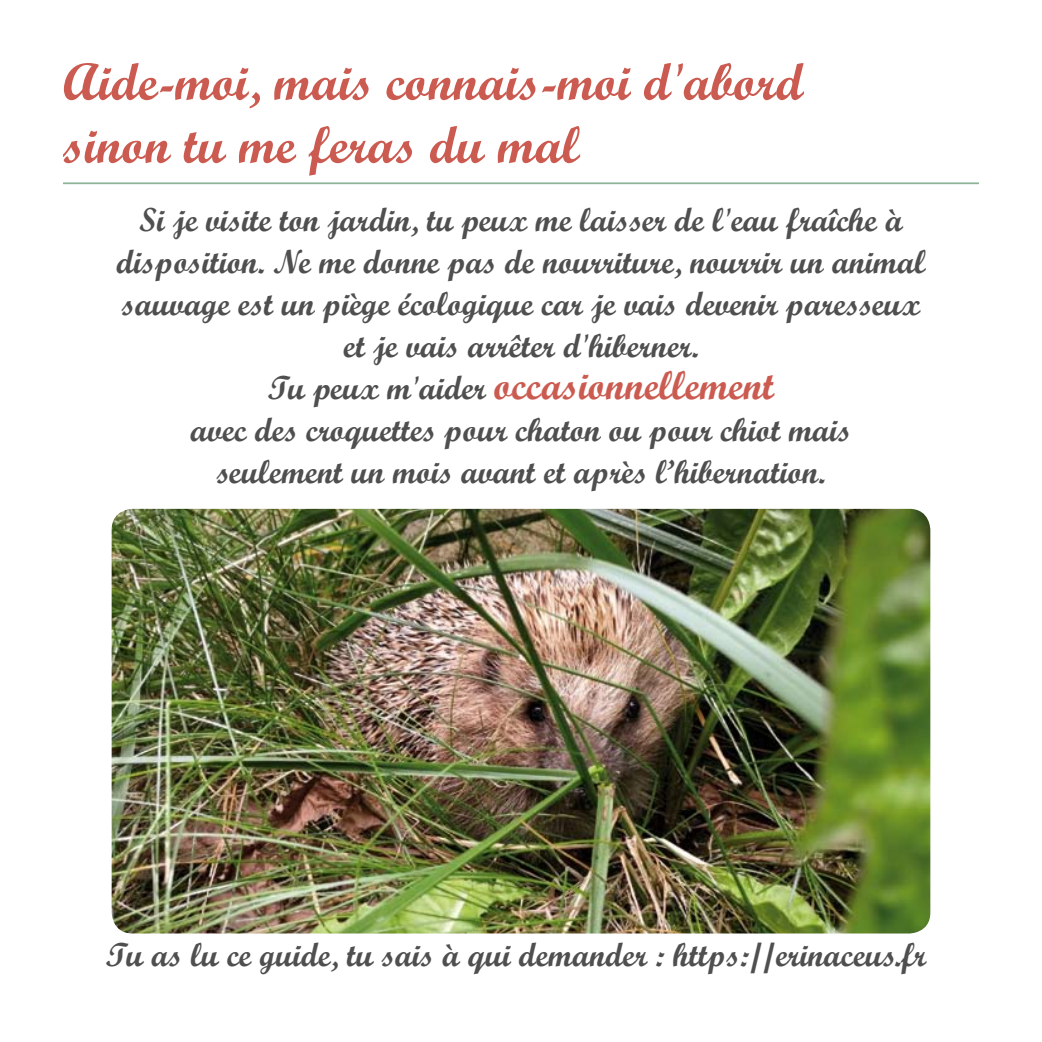
<style>
.page{position:relative;width:1042px;height:1042px;background:#fff}
.page>*{position:absolute;margin:0;border:0;box-sizing:border-box;transform-origin:0 0}
.t1{font:52.5px/63px "Script MT Bold";color:#cb5b50}
.t2{font:40.25px "Script MT Bold";color:#cb5b50}
.t3{font:33.25px/42px "Script MT Bold";color:#4f4f4f;text-align:center}
.s1{font-size:33.25px;color:#4f4f4f}
</style>
<div class="page">
<hr style="left:63px;top:182px;width:916px;height:2px;background:#8db499">
<img style="left:112px;top:509px;width:818px;height:424px;border-radius:21px">
<h1 class="t1" style="left:63px;top:50px;width:742px">Aide-moi, mais connais-moi d'abord sinon tu me feras du mal</h1>
<p class="t3" style="left:116px;top:198px;width:810px">Si je visite ton jardin, tu peux me laisser de l'eau fraîche à disposition. Ne me donne pas de nourriture, nourrir un animal sauvage est un piège écologique car je vais devenir paresseux et je vais arrêter d'hiberner.</p>
<p class="t2" style="left:268px;top:361px;width:508px"><span class="s1">Tu peux m'aider</span> occasionnellement</p>
<p class="t3" style="left:190px;top:408px;width:662px">avec des croquettes pour chaton ou pour chiot mais seulement un mois avant et après l’hibernation.</p>
<p class="t3" style="left:106px;top:933px;width:822px">Tu as lu ce guide, tu sais à qui demander : https://erinaceus.fr</p>
</div>
